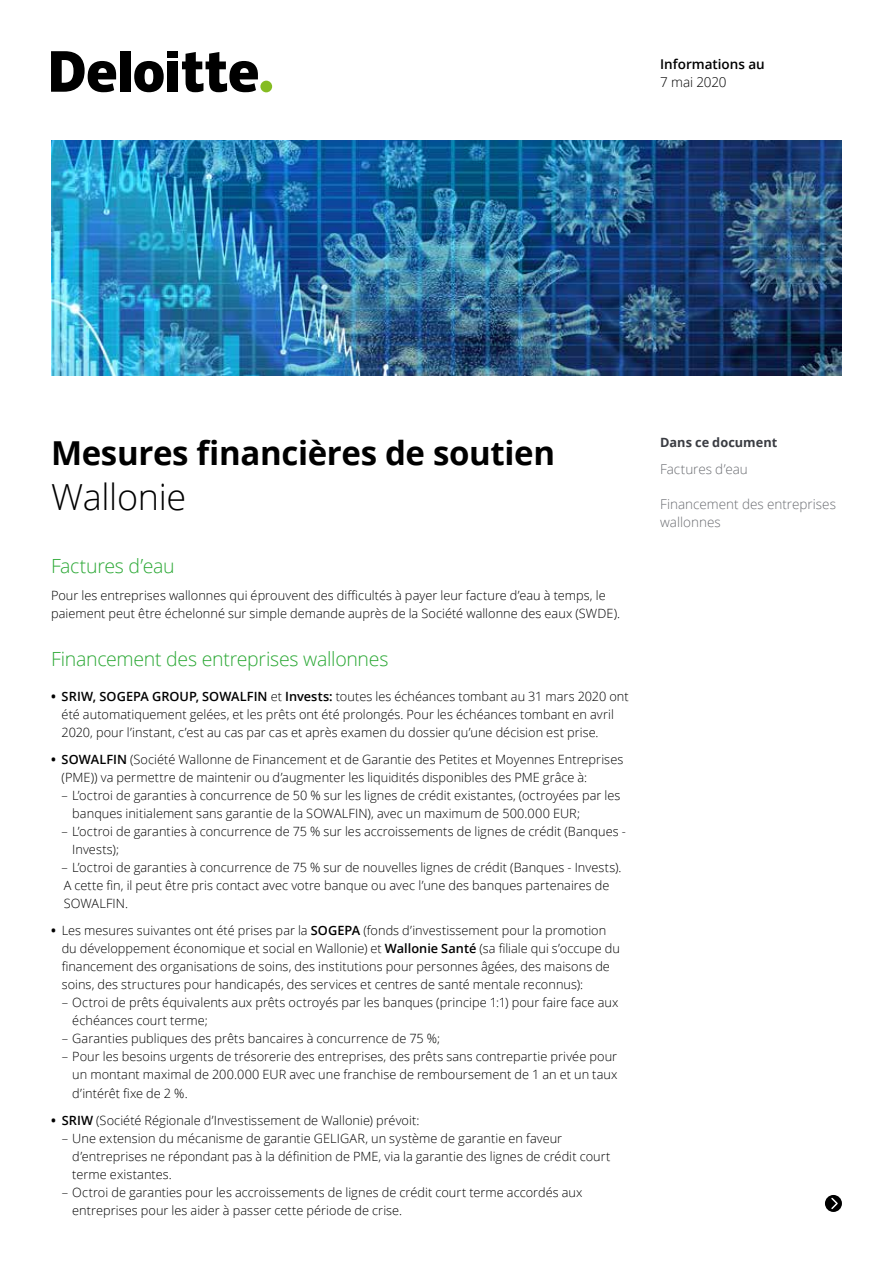
<style>
.page{position:relative;width:893px;height:1263px;background:#fff}
.page>*{position:absolute;margin:0;border:0;box-sizing:border-box;transform-origin:0 0}
.t1{font:300 36px "Open Sans";letter-spacing:-.01em;color:#000}
.t2{font:700 33px "Open Sans";letter-spacing:-.01em;color:#000}
.t3{font:300 19.5px "Open Sans";letter-spacing:-.015em;color:#2ba835}
.t4{font:300 13.5px/18px "Open Sans";color:#6a6c71}
.t5{font:600 13.5px "Open Sans";color:#000}
.t6{font:300 13.5px "Open Sans";letter-spacing:-.015em;color:#000}
.t7{font:300 12.75px/18px "Open Sans";letter-spacing:.005em;color:#000}
.t8{font:700 12.75px "Open Sans";color:#3a3c42}
.s1{font-weight:700}
.s2{font-weight:600}
</style>
<div class="page">
<div style="left:260px;top:81px;width:12px;height:11px;background:#85bc22;border-radius:50%"></div>
<div style="left:120px;top:51px;width:10px;height:41px;background:#000"></div>
<svg style="left:134px;top:61px;width:30px;height:31px"></svg>
<div style="left:168px;top:61px;width:10px;height:31px;background:#000"></div>
<div style="left:168px;top:51px;width:10px;height:7px;background:#000"></div>
<svg style="left:182px;top:52px;width:76px;height:40px"></svg>
<svg style="left:51px;top:51px;width:65px;height:41px"></svg>
<img style="left:51px;top:140px;width:791px;height:235px">
<div style="left:825px;top:1195px;width:17px;height:17px;background:#000;border-radius:50%"></div>
<svg style="left:831px;top:1196px;width:8px;height:13px"></svg>
<p class="t5" style="left:660px;top:55px;width:106px">Informations au</p>
<p class="t6" style="left:660px;top:73px;width:68px">7 mai 2020</p>
<h2 class="t2" style="left:51px;top:430px;width:506px">Mesures financières de soutien</h2>
<h1 class="t1" style="left:51px;top:472px;width:137px">Wallonie</h1>
<h3 class="t3" style="left:51px;top:553px;width:125px">Factures d’eau</h3>
<p class="t7" style="left:51px;top:586px;width:571px">Pour les entreprises wallonnes qui éprouvent des difficultés à payer leur facture d’eau à temps, le paiement peut être échelonné sur simple demande auprès de la Société wallonne des eaux (SWDE).</p>
<h3 class="t3" style="left:51px;top:645px;width:339px">Financement des entreprises wallonnes</h3>
<p class="t7" style="left:62px;top:687px;width:569px;text-indent:-11px"><span class="s1">•</span> <span class="s2">SRIW, SOGEPA GROUP, SOWALFIN</span> et <span class="s2">Invests:</span> toutes les échéances tombant au 31 mars 2020 ont été automatiquement gelées, et les prêts ont été prolongés. Pour les échéances tombant en avril<br>2020, pour l’instant, c’est au cas par cas et après examen du dossier qu’une décision est prise.</p>
<p class="t7" style="left:62px;top:750px;width:563px;text-indent:-11px"><span class="s1">•</span> <span class="s2">SOWALFIN</span> (Société Wallonne de Financement et de Garantie des Petites et Moyennes Entreprises (PME)) va permettre de maintenir ou d’augmenter les liquidités disponibles des PME grâce à:</p>
<p class="t7" style="left:72px;top:786px;width:550px;text-indent:-11px">– L’octroi de garanties à concurrence de 50 % sur les lignes de crédit existantes, (octroyées par les banques initialement sans garantie de la SOWALFIN), avec un maximum de 500.000 EUR;</p>
<p class="t7" style="left:72px;top:822px;width:555px;text-indent:-11px">– L’octroi de garanties à concurrence de 75 % sur les accroissements de lignes de crédit (Banques -<br>Invests);</p>
<p class="t7" style="left:62px;top:858px;width:561px">– L’octroi de garanties à concurrence de 75 % sur de nouvelles lignes de crédit (Banques - Invests).<br>A cette fin, il peut être pris contact avec votre banque ou avec l’une des banques partenaires de<br>SOWALFIN.</p>
<p class="t7" style="left:62px;top:921px;width:560px;text-indent:-11px"><span class="s1">•</span> Les mesures suivantes ont été prises par la <span class="s2">SOGEPA</span> (fonds d’investissement pour la promotion du développement économique et social en Wallonie) et <span class="s2">Wallonie Santé</span> (sa filiale qui s’occupe du financement des organisations de soins, des institutions pour personnes âgées, des maisons de soins, des structures pour handicapés, des services et centres de santé mentale reconnus):</p>
<p class="t7" style="left:72px;top:993px;width:548px;text-indent:-11px">– Octroi de prêts équivalents aux prêts octroyés par les banques (principe 1:1) pour faire face aux échéances court terme;</p>
<p class="t7" style="left:62px;top:1029px;width:380px">– Garanties publiques des prêts bancaires à concurrence de 75 %;</p>
<p class="t7" style="left:72px;top:1047px;width:547px;text-align:justify;text-indent:-11px">– Pour les besoins urgents de trésorerie des entreprises, des prêts sans contrepartie privée pour un montant maximal de 200.000 EUR avec une franchise de remboursement de 1 an et un taux d’intérêt fixe de 2 %.</p>
<p class="t7" style="left:51px;top:1110px;width:370px"><span class="s1">•</span> <span class="s2">SRIW</span> (Société Régionale d’Investissement de Wallonie) prévoit:</p>
<p class="t7" style="left:72px;top:1128px;width:540px;text-indent:-11px">– Une extension du mécanisme de garantie GELIGAR, un système de garantie en faveur d’entreprises ne répondant pas à la définition de PME, via la garantie des lignes de crédit court terme existantes.</p>
<p class="t7" style="left:72px;top:1182px;width:512px;text-indent:-11px">– Octroi de garanties pour les accroissements de lignes de crédit court terme accordés aux entreprises pour les aider à passer cette période de crise.</p>
<p class="t8" style="left:660px;top:433px;width:119px">Dans ce document</p>
<p class="t4" style="left:660px;top:459px;width:89px">Factures d’eau</p>
<p class="t4" style="left:660px;top:494px;width:177px">Financement des entreprises wallonnes</p>
</div>
